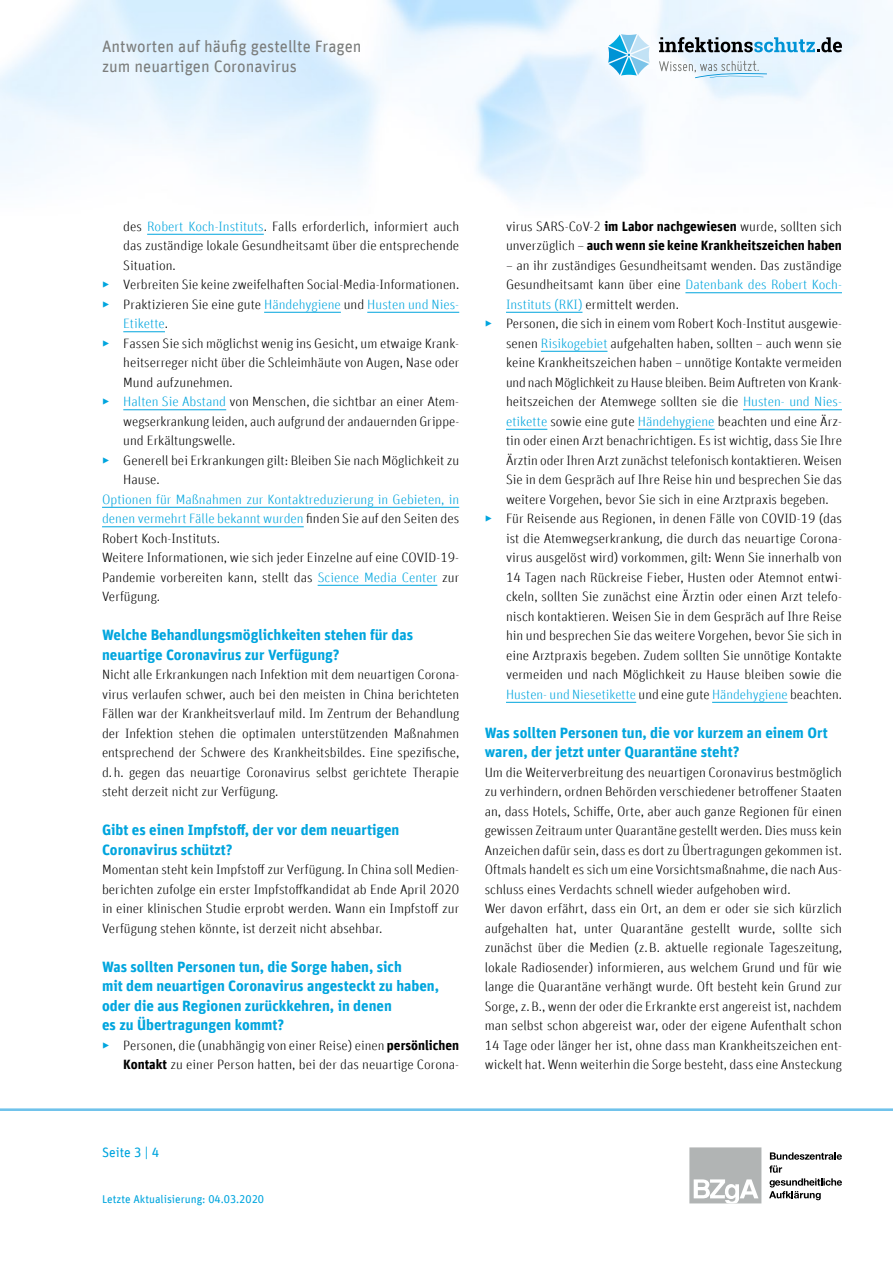
<style>
.page{position:relative;width:893px;height:1263px;background:#fff}
.page>*{position:absolute;margin:0;border:0;box-sizing:border-box;transform-origin:0 0}
.t1{font:16.5px/19.5px "Unit Offc Pro";color:#7b7d7c}
.h3-nummeriert-Ebene_1{font:700 15px/19.5px "Unit Offc Pro";color:#00a5de}
.t2{font:300 13.5px/19.5px "Unit Offc Pro";color:#000;text-align:justify}
.t3{font:300 13.5px/19.5px "Unit Offc Pro";color:#00a5de}
.t4{font:700 13.5px/19.5px "Unit Offc Pro";color:#000}
.t5{font:13.5px "Unit Offc Pro";color:#00a5de}
.t6{font:11.25px "Unit Offc Pro";color:#00a5de}
.s1{color:#00a5de}
.s2{color:#000}
.s3{font-weight:700}
.s4{font-weight:300}
</style>
<div class="page">
<hr style="left:0;top:1108px;width:893px;height:3px;background:#6fc2eb">
<svg style="left:659px;top:37px;width:183px;height:15px"></svg>
<svg style="left:659px;top:61px;width:108px;height:17px"></svg>
<svg style="left:608px;top:34px;width:42px;height:42px"></svg>
<svg style="left:769px;top:1152px;width:73px;height:48px"></svg>
<div style="left:689px;top:1147px;width:72px;height:56px;background:#b1b4b4"></div>
<svg style="left:694px;top:1179px;width:64px;height:24px"></svg>
<hr style="left:147px;top:234px;width:117px;height:1px;background:#00a5de">
<hr style="left:264px;top:312px;width:77px;height:1px;background:#00a5de">
<hr style="left:367px;top:312px;width:92px;height:1px;background:#00a5de">
<hr style="left:123px;top:331px;width:42px;height:1px;background:#00a5de">
<hr style="left:123px;top:409px;width:103px;height:1px;background:#00a5de">
<hr style="left:102px;top:507px;width:357px;height:1px;background:#00a5de">
<hr style="left:102px;top:526px;width:202px;height:1px;background:#00a5de">
<hr style="left:318px;top:585px;width:119px;height:1px;background:#00a5de">
<hr style="left:685px;top:292px;width:157px;height:1px;background:#00a5de">
<hr style="left:506px;top:312px;width:76px;height:1px;background:#00a5de">
<hr style="left:541px;top:351px;width:66px;height:1px;background:#00a5de">
<hr style="left:743px;top:409px;width:99px;height:1px;background:#00a5de">
<hr style="left:506px;top:429px;width:41px;height:1px;background:#00a5de">
<hr style="left:638px;top:429px;width:77px;height:1px;background:#00a5de">
<hr style="left:506px;top:702px;width:130px;height:1px;background:#00a5de">
<hr style="left:712px;top:702px;width:76px;height:1px;background:#00a5de">
<p class="t1" style="left:102px;top:36px;width:261px">Antworten auf häufig gestellte Fragen zum neuartigen Coronavirus</p>
<p class="t2" style="left:123px;top:216px;width:337px">des <span class="s1">Robert Koch-Instituts</span>. Falls erforderlich, informiert auch das zuständige lokale Gesundheitsamt über die entsprechende Situation.</p>
<p class="t2" style="left:102px;top:275px;width:359px"><span class="s1">▶</span> Verbreiten Sie keine zweifelhaften Social-Media-Informationen.</p>
<p class="t3" style="left:123px;top:294px;width:337px;text-indent:-21px">▶ <span class="s2">Praktizieren Sie eine gute</span> Händehygiene <span class="s2">und</span> Husten und Nies-<br>Etikette<span class="s2">.</span></p>
<p class="t2" style="left:123px;top:333px;width:337px;text-indent:-21px"><span class="s1">▶</span> Fassen Sie sich möglichst wenig ins Gesicht, um etwaige Krank&shy;heitserreger nicht über die Schleimhäute von Augen, Nase oder Mund aufzunehmen.</p>
<p class="t2" style="left:123px;top:392px;width:337px;text-indent:-21px"><span class="s1">▶ Halten Sie Abstand</span> von Menschen, die sichtbar an einer Atem&shy;wegserkrankung leiden, auch aufgrund der andauernden Grippe&shy;und Erkältungswelle.</p>
<p class="t2" style="left:123px;top:450px;width:337px;text-indent:-21px"><span class="s1">▶</span> Generell bei Erkrankungen gilt: Bleiben Sie nach Möglichkeit zu<br>Hause.</p>
<p class="t3" style="left:102px;top:489px;width:359px;text-align:justify">Optionen für Maßnahmen zur Kontaktreduzierung in Gebieten, in denen vermehrt Fälle bekannt wurden <span class="s2">finden Sie auf den Seiten des Robert Koch-Instituts.</span></p>
<p class="t2" style="left:102px;top:548px;width:359px">Weitere Informationen, wie sich jeder Einzelne auf eine COVID-19- Pandemie vorbereiten kann, stellt das <span class="s1">Science Media Center</span> zur Verfügung.</p>
<h2 class="h3-nummeriert-Ebene_1" style="left:102px;top:624px;width:313px">Welche Behandlungsmöglichkeiten stehen für das neuartige Coronavirus zur Verfügung?</h2>
<p class="t2" style="left:102px;top:665px;width:359px">Nicht alle Erkrankungen nach Infektion mit dem neuartigen Corona&shy;virus verlaufen schwer, auch bei den meisten in China berichteten Fällen war der Krankheitsverlauf mild. Im Zentrum der Behandlung der Infektion stehen die optimalen unterstützenden Maßnahmen entsprechend der Schwere des Krankheitsbildes. Eine spezifische, d.h. gegen das neuartige Coronavirus selbst gerichtete Therapie steht derzeit nicht zur Verfügung.</p>
<h2 class="h3-nummeriert-Ebene_1" style="left:102px;top:819px;width:299px">Gibt es einen Impfstoff, der vor dem neuartigen<br>Coronavirus schützt?</h2>
<p class="t2" style="left:102px;top:860px;width:359px">Momentan steht kein Impfstoff zur Verfügung. In China soll Medien&shy;berichten zufolge ein erster Impfstoffkandidat ab Ende April 2020 in einer klinischen Studie erprobt werden. Wann ein Impfstoff zur Verfügung stehen könnte, ist derzeit nicht absehbar.</p>
<h2 class="h3-nummeriert-Ebene_1" style="left:102px;top:956px;width:339px">Was sollten Personen tun, die Sorge haben, sich<br>mit dem neuartigen Coronavirus angesteckt zu haben, oder die aus Regionen zurückkehren, in denen<br>es zu Übertragungen kommt?</h2>
<p class="t2" style="left:102px;top:1035px;width:359px;text-align:right"><span class="s1">▶</span> Personen, die (unabhängig von einer Reise) einen <span class="s3">persönlichen<br>Kontakt</span> zu einer Person hatten, bei der das neuartige Corona-</p>
<p class="t4" style="left:506px;top:216px;width:337px"><span class="s4">virus SARS-CoV-2</span> im Labor nachgewiesen <span class="s4">wurde, sollten sich unverzüglich –</span> auch wenn sie keine Krankheitszeichen haben</p>
<p class="t2" style="left:506px;top:255px;width:337px">– an ihr zuständiges Gesundheitsamt wenden. Das zuständige Gesundheitsamt kann über eine <span class="s1">Datenbank des Robert Koch-Instituts (RKI)</span> ermittelt werden.</p>
<p class="t2" style="left:506px;top:314px;width:337px;text-indent:-21px"><span class="s1">▶</span> Personen, die sich in einem vom Robert Koch-Institut ausgewie&shy;senen <span class="s1">Risikogebiet</span> aufgehalten haben, sollten – auch wenn sie keine Krankheitszeichen haben – unnötige Kontakte vermeiden und nach Möglichkeit zu Hause bleiben. Beim Auftreten von Krank&shy;heitszeichen der Atemwege sollten sie die <span class="s1">Husten- und Nies&shy;etikette</span> sowie eine gute <span class="s1">Händehygiene</span> beachten und eine Ärz&shy;tin oder einen Arzt benachrichtigen. Es ist wichtig, dass Sie Ihre Ärztin oder Ihren Arzt zunächst telefonisch kontaktieren. Weisen Sie in dem Gespräch auf Ihre Reise hin und besprechen Sie das weitere Vorgehen, bevor Sie sich in eine Arztpraxis begeben.</p>
<p class="t2" style="left:506px;top:509px;width:337px;text-indent:-21px"><span class="s1">▶</span> Für Reisende aus Regionen, in denen Fälle von COVID-19 (das ist die Atemwegserkrankung, die durch das neuartige Corona&shy;virus ausgelöst wird) vorkommen, gilt: Wenn Sie innerhalb von 14 Tagen nach Rückreise Fieber, Husten oder Atemnot entwi&shy;ckeln, sollten Sie zunächst eine Ärztin oder einen Arzt telefo&shy;nisch kontaktieren. Weisen Sie in dem Gespräch auf Ihre Reise hin und besprechen Sie das weitere Vorgehen, bevor Sie sich in eine Arztpraxis begeben. Zudem sollten Sie unnötige Kontakte vermeiden und nach Möglichkeit zu Hause bleiben sowie die <span class="s1">Husten- und Niesetikette</span> und eine gute <span class="s1">Händehygiene</span> beachten.</p>
<h2 class="h3-nummeriert-Ebene_1" style="left:485px;top:722px;width:344px">Was sollten Personen tun, die vor kurzem an einem Ort waren, der jetzt unter Quarantäne steht?</h2>
<p class="t2" style="left:485px;top:762px;width:359px">Um die Weiterverbreitung des neuartigen Coronavirus bestmöglich zu verhindern, ordnen Behörden verschiedener betroffener Staaten an, dass Hotels, Schiffe, Orte, aber auch ganze Regionen für einen gewissen Zeitraum unter Quarantäne gestellt werden. Dies muss kein Anzeichen dafür sein, dass es dort zu Übertragungen gekommen ist.<br>Oftmals handelt es sich um eine Vorsichtsmaßnahme, die nach Aus&shy;schluss eines Verdachts schnell wieder aufgehoben wird.</p>
<p class="t2" style="left:485px;top:899px;width:359px">Wer davon erfährt, dass ein Ort, an dem er oder sie sich kürzlich aufgehalten hat, unter Quarantäne gestellt wurde, sollte sich zunächst über die Medien (z.B. aktuelle regionale Tageszeitung, lokale Radiosender) informieren, aus welchem Grund und für wie lange die Quarantäne verhängt wurde. Oft besteht kein Grund zur Sorge, z.B., wenn der oder die Erkrankte erst angereist ist, nachdem man selbst schon abgereist war, oder der eigene Aufenthalt schon 14 Tage oder länger her ist, ohne dass man Krankheitszeichen ent&shy;wickelt hat. Wenn weiterhin die Sorge besteht, dass eine Ansteckung</p>
<p class="t5" style="left:102px;top:1142px;width:59px">Seite 3 | 4</p>
<p class="t6" style="left:102px;top:1192px;width:164px">Letzte Aktualisierung: 04.03.2020</p>
</div>
